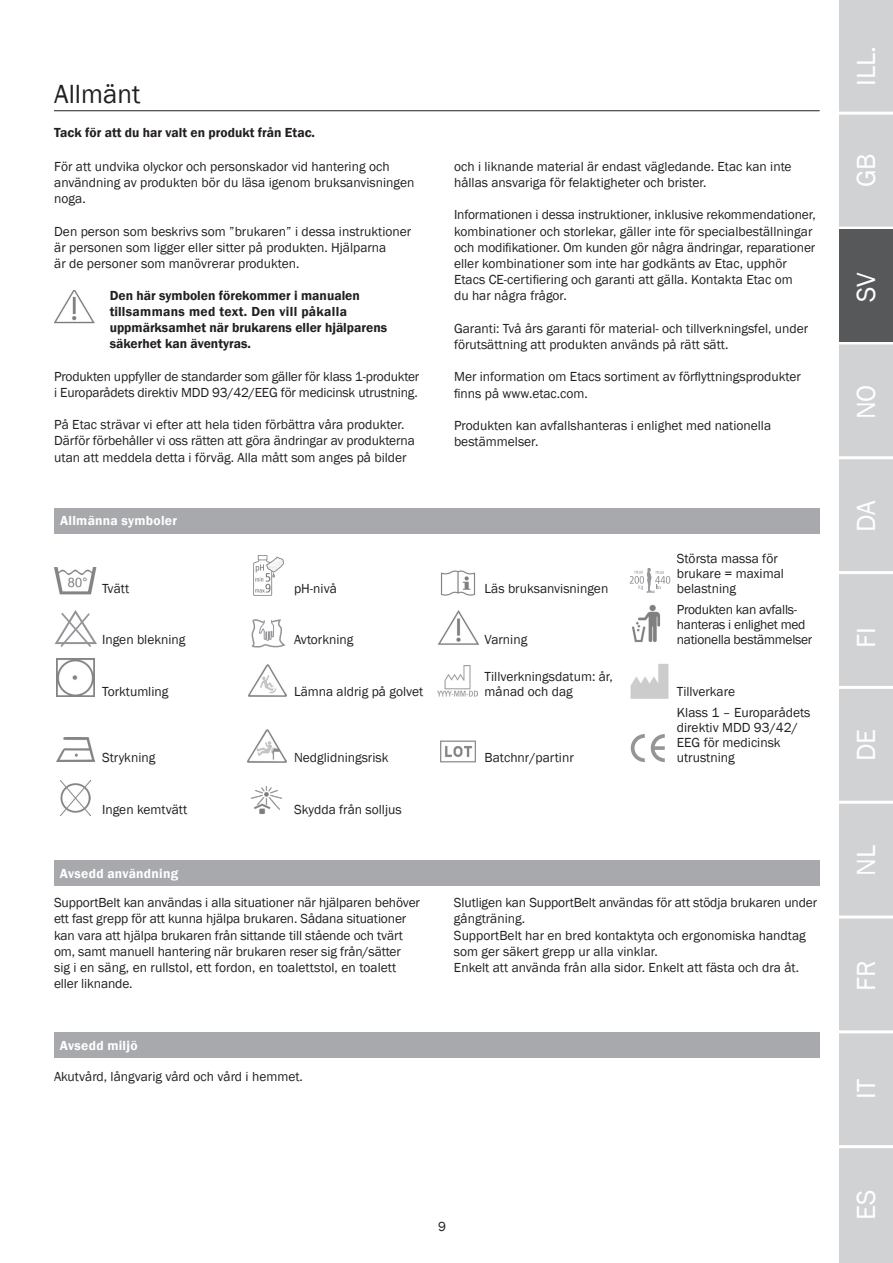
<style>
.page{position:relative;width:893px;height:1263px;background:#fff}
.page>*{position:absolute;margin:0;border:0;box-sizing:border-box;transform-origin:0 0}
.t1{font:27px "Franklin Gothic";color:#fff}
.Header_-_Overskrif{font:27px "Franklin Gothic";color:#231f20}
.Brødtekst{font:13.5px/16.2px "Franklin Gothic";color:#231f20}
.Symbol_tekster{font:13.5px/15px "Franklin Gothic";color:#231f20}
.Brødtekst_FED{font:600 13.5px/16.2px "Franklin Gothic";color:#231f20}
.Symbol_tekster-2{font:13.5px/15px "Franklin Gothic";letter-spacing:-.02em;color:#231f20}
.Skema_overskrifter_o{font:600 13.5px "Franklin Gothic";letter-spacing:.02em;color:#fff}
</style>
<div class="page">
<div style="left:839px;top:0;width:54px;height:1263px;background:#d1d2d4"></div>
<hr style="left:839px;top:112px;width:54px;height:3px;background:#fff">
<hr style="left:839px;top:227px;width:54px;height:3px;background:#fff">
<hr style="left:839px;top:341px;width:54px;height:3px;background:#fff">
<hr style="left:839px;top:456px;width:54px;height:3px;background:#fff">
<hr style="left:839px;top:571px;width:54px;height:3px;background:#fff">
<hr style="left:839px;top:686px;width:54px;height:3px;background:#fff">
<hr style="left:839px;top:801px;width:54px;height:3px;background:#fff">
<hr style="left:839px;top:915px;width:54px;height:3px;background:#fff">
<hr style="left:839px;top:1030px;width:54px;height:3px;background:#fff">
<hr style="left:839px;top:1145px;width:54px;height:3px;background:#fff">
<hr style="left:54px;top:110px;width:766px;height:1px;background:#231f20">
<div style="left:839px;top:229px;width:54px;height:112px;background:#57585a"></div>
<div style="left:54px;top:860px;width:766px;height:26px;background:#a8a9ad"></div>
<div style="left:54px;top:1033px;width:766px;height:25px;background:#a8a9ad"></div>
<img style="left:54px;top:290px;width:41px;height:34px">
<div style="left:54px;top:508px;width:766px;height:25px;background:#a8a9ad"></div>
<img style="left:55px;top:567px;width:41px;height:28px">
<img style="left:254px;top:556px;width:30px;height:39px">
<img style="left:441px;top:570px;width:34px;height:26px">
<svg style="left:630px;top:568px;width:40px;height:25px"></svg>
<svg style="left:55px;top:610px;width:41px;height:37px"></svg>
<svg style="left:252px;top:619px;width:34px;height:28px"></svg>
<img style="left:437px;top:610px;width:42px;height:35px">
<img style="left:632px;top:604px;width:29px;height:39px">
<img style="left:56px;top:659px;width:39px;height:38px">
<img style="left:249px;top:664px;width:38px;height:32px">
<img style="left:437px;top:666px;width:41px;height:31px">
<img style="left:630px;top:664px;width:39px;height:35px">
<img style="left:56px;top:738px;width:38px;height:23px">
<img style="left:248px;top:730px;width:39px;height:32px">
<img style="left:440px;top:740px;width:36px;height:23px">
<svg style="left:631px;top:734px;width:14px;height:28px"></svg>
<svg style="left:651px;top:734px;width:14px;height:28px"></svg>
<img style="left:61px;top:780px;width:29px;height:35px">
<img style="left:250px;top:786px;width:32px;height:28px">
<p class="Header_-_Overskrif" style="left:54px;top:78px;width:88px">Allmänt</p>
<p class="Brødtekst_FED" style="left:54px;top:125px;width:262px">Tack för att du har valt en produkt från Etac.</p>
<p class="Brødtekst" style="left:54px;top:158px;width:362px">För att undvika olyckor och personskador vid hantering och användning av produkten bör du läsa igenom bruksanvisningen noga.</p>
<p class="Brødtekst" style="left:54px;top:223px;width:359px">Den person som beskrivs som ”brukaren” i dessa instruktioner är personen som ligger eller sitter på produkten. Hjälparna<br>är de personer som manövrerar produkten.</p>
<p class="Brødtekst_FED" style="left:110px;top:287px;width:279px">Den här symbolen förekommer i manualen tillsammans med text. Den vill påkalla uppmärksamhet när brukarens eller hjälparens säkerhet kan äventyras.</p>
<p class="Brødtekst" style="left:54px;top:368px;width:367px">Produkten uppfyller de standarder som gäller för klass 1-produkter i Europarådets direktiv MDD 93/42/EEG för medicinsk utrustning.</p>
<p class="Brødtekst" style="left:54px;top:417px;width:362px">På Etac strävar vi efter att hela tiden förbättra våra produkter.<br>Därför förbehåller vi oss rätten att göra ändringar av produkterna utan att meddela detta i förväg. Alla mått som anges på bilder</p>
<p class="Skema_overskrifter_o" style="left:60px;top:513px;width:118px">Allmänna symboler</p>
<p class="Brødtekst" style="left:454px;top:158px;width:339px">och i liknande material är endast vägledande. Etac kan inte hållas ansvariga för felaktigheter och brister.</p>
<p class="Brødtekst" style="left:454px;top:207px;width:363px">Informationen i dessa instruktioner, inklusive rekommendationer, kombinationer och storlekar, gäller inte för specialbeställningar och modifikationer. Om kunden gör några ändringar, reparationer eller kombinationer som inte har godkänts av Etac, upphör Etacs CE-certifiering och garanti att gälla. Kontakta Etac om<br>du har några frågor.</p>
<p class="Brødtekst" style="left:454px;top:320px;width:356px">Garanti: Två års garanti för material- och tillverkningsfel, under förutsättning att produkten används på rätt sätt.</p>
<p class="Brødtekst" style="left:454px;top:369px;width:348px">Mer information om Etacs sortiment av förflyttningsprodukter finns på www.etac.com.</p>
<p class="Brødtekst" style="left:454px;top:418px;width:319px">Produkten kan avfallshanteras i enlighet med nationella bestämmelser.</p>
<p class="Symbol_tekster" style="left:102px;top:581px;width:29px">Tvätt</p>
<p class="Symbol_tekster" style="left:294px;top:581px;width:44px">pH-nivå</p>
<p class="Symbol_tekster" style="left:485px;top:581px;width:125px">Läs bruksanvisningen</p>
<p class="Symbol_tekster" style="left:102px;top:633px;width:85px">Ingen blekning</p>
<p class="Symbol_tekster" style="left:294px;top:633px;width:61px">Avtorkning</p>
<p class="Symbol_tekster" style="left:485px;top:633px;width:44px">Varning</p>
<p class="Symbol_tekster" style="left:102px;top:684px;width:68px">Torktumling</p>
<p class="Symbol_tekster" style="left:294px;top:684px;width:131px">Lämna aldrig på golvet</p>
<p class="Symbol_tekster" style="left:485px;top:669px;width:130px">Tillverkningsdatum: år, månad och dag</p>
<p class="Symbol_tekster" style="left:102px;top:751px;width:55px">Strykning</p>
<p class="Symbol_tekster" style="left:294px;top:751px;width:96px">Nedglidningsrisk</p>
<p class="Symbol_tekster" style="left:485px;top:751px;width:91px">Batchnr/partinr</p>
<p class="Symbol_tekster" style="left:102px;top:802px;width:87px">Ingen kemtvätt</p>
<p class="Symbol_tekster" style="left:294px;top:802px;width:109px">Skydda från solljus</p>
<p class="Skema_overskrifter_o" style="left:60px;top:865px;width:120px">Avsedd användning</p>
<p class="Symbol_tekster" style="left:677px;top:551px;width:109px">Största massa för brukare = maximal belastning</p>
<p class="Symbol_tekster-2" style="left:677px;top:603px;width:137px">Produkten kan avfalls&shy;hanteras i enlighet med nationella bestämmelser</p>
<p class="Symbol_tekster" style="left:677px;top:684px;width:60px">Tillverkare</p>
<p class="Symbol_tekster" style="left:677px;top:706px;width:135px">Klass 1 – Europarådets direktiv MDD 93/42/<br>EEG för medicinsk utrustning</p>
<p class="Brødtekst" style="left:54px;top:895px;width:367px">SupportBelt kan användas i alla situationer när hjälparen behöver ett fast grepp för att kunna hjälpa brukaren. Sådana situationer kan vara att hjälpa brukaren från sittande till stående och tvärt om, samt manuell hantering när brukaren reser sig från/sätter sig i en säng, en rullstol, ett fordon, en toalettstol, en toalett eller liknande.</p>
<p class="Brødtekst" style="left:454px;top:895px;width:365px">Slutligen kan SupportBelt användas för att stödja brukaren under gångträning.</p>
<p class="Brødtekst" style="left:454px;top:927px;width:353px">SupportBelt har en bred kontaktyta och ergonomiska handtag som ger säkert grepp ur alla vinklar.</p>
<p class="Brødtekst" style="left:454px;top:960px;width:347px">Enkelt att använda från alla sidor. Enkelt att fästa och dra åt.</p>
<p class="Skema_overskrifter_o" style="left:60px;top:1037px;width:79px">Avsedd miljö</p>
<p class="Brødtekst" style="left:54px;top:1068px;width:250px">Akutvård, långvarig vård och vård i hemmet.</p>
<p class="Brødtekst" style="left:438px;top:1219px;width:9px">9</p>
<h1 class="t1" style="left:849px;top:86px;width:41px;rotate:-90deg">ILL.</h1>
<h1 class="t1" style="left:849px;top:187px;width:35px;rotate:-90deg">GB</h1>
<h1 class="t1" style="left:849px;top:302px;width:31px;rotate:-90deg">SV</h1>
<h1 class="t1" style="left:849px;top:419px;width:36px;rotate:-90deg">NO</h1>
<h1 class="t1" style="left:849px;top:532px;width:33px;rotate:-90deg">DA</h1>
<h1 class="t1" style="left:849px;top:648px;width:22px;rotate:-90deg">FI</h1>
<h1 class="t1" style="left:849px;top:761px;width:34px;rotate:-90deg">DE</h1>
<h1 class="t1" style="left:849px;top:876px;width:32px;rotate:-90deg">NL</h1>
<h1 class="t1" style="left:849px;top:991px;width:32px;rotate:-90deg">FR</h1>
<h1 class="t1" style="left:849px;top:1099px;width:21px;rotate:-90deg">IT</h1>
<h1 class="t1" style="left:849px;top:1220px;width:32px;rotate:-90deg">ES</h1>
</div>
